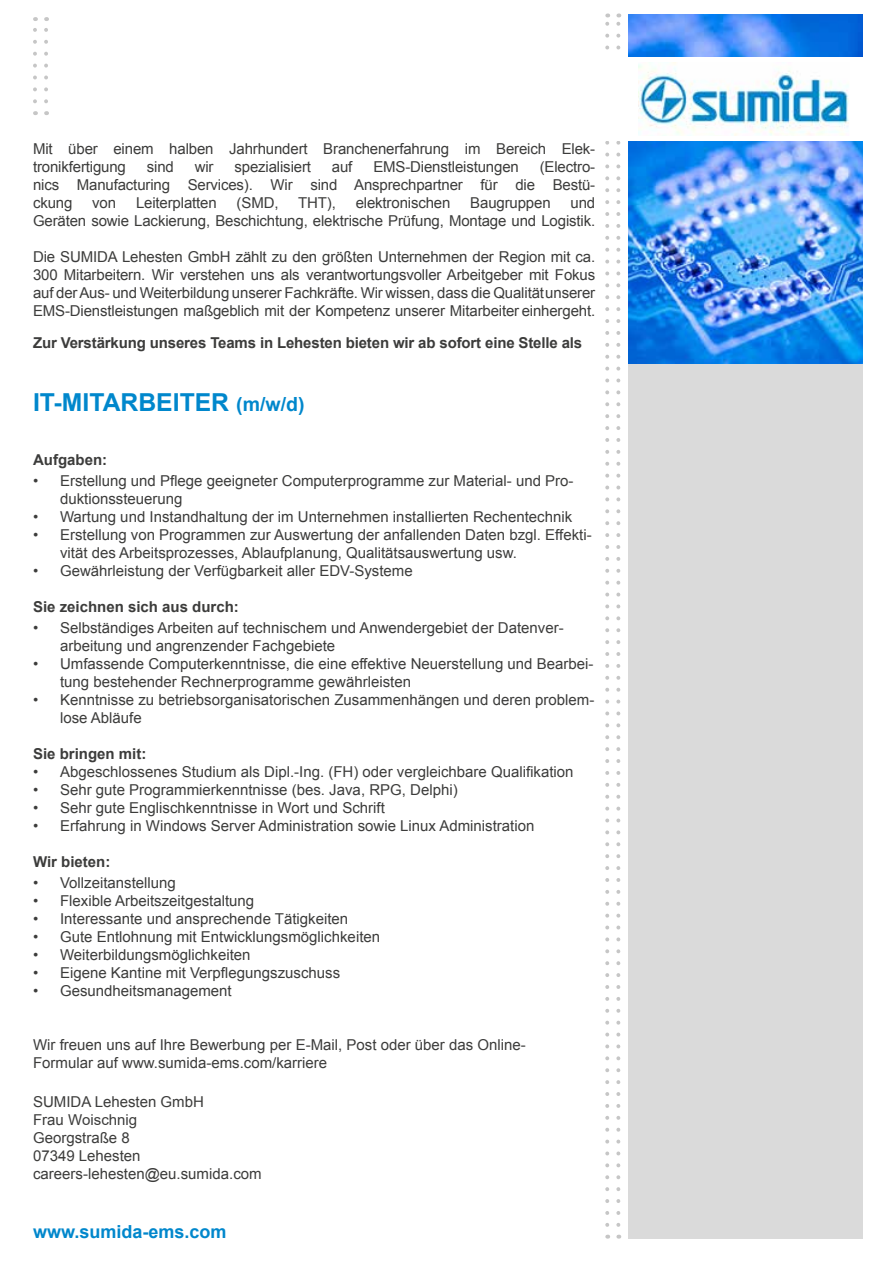
<style>
.page{position:relative;width:893px;height:1263px;background:#fff}
.page>*{position:absolute;margin:0;border:0;box-sizing:border-box;transform-origin:0 0}
.t1{font:700 24.75px "Arial";color:#0087cc}
.t2{font:700 18px "Arial";color:#0087cc}
.t3{font:15px/18px "Arial";color:#3c3c3b}
.t4{font:700 15px "Arial";letter-spacing:-.01em;color:#3c3c3b}
.s1{font-size:19.5px}
</style>
<div class="page">
<div style="left:629px;top:15px;width:234px;height:1224px;background:#dadada"></div>
<svg style="left:605px;top:14px;width:4px;height:1211px"></svg>
<svg style="left:616px;top:14px;width:4px;height:1211px"></svg>
<img style="left:629px;top:15px;width:234px;height:348px">
<div style="left:605px;top:57px;width:264px;height:84px;background:#fff"></div>
<svg style="left:33px;top:17px;width:4px;height:84px"></svg>
<svg style="left:44px;top:17px;width:4px;height:84px"></svg>
<img style="left:638px;top:63px;width:211px;height:73px">
<p class="t3" style="left:33px;top:140px;width:564px">Mit über einem halben Jahrhundert Branchenerfahrung im Bereich Elek&shy;tronikfertigung</p>
<p class="t3" style="left:33px;top:158px;width:564px;text-align:justify;text-indent:507px">(Electro&shy;nics Manufacturing Services). Wir sind Ansprechpartner für die Bestü&shy;ckung</p>
<p class="t3" style="left:147px;top:158px;width:29px">sind</p>
<p class="t3" style="left:195px;top:158px;width:20px">wir</p>
<p class="t3" style="left:234px;top:158px;width:78px">spezialisiert</p>
<p class="t3" style="left:332px;top:158px;width:22px">auf</p>
<p class="t3" style="left:373px;top:158px;width:147px">EMS-Dienstleistungen</p>
<p class="t3" style="left:92px;top:194px;width:25px">von</p>
<p class="t3" style="left:136px;top:194px;width:82px">Leiterplatten</p>
<p class="t3" style="left:237px;top:194px;width:43px">(SMD,</p>
<p class="t3" style="left:298px;top:194px;width:39px">THT),</p>
<p class="t3" style="left:356px;top:194px;width:96px">elektronischen</p>
<p class="t3" style="left:470px;top:194px;width:82px">Baugruppen</p>
<p class="t3" style="left:33px;top:194px;width:564px;text-align:right">und<br>Geräten sowie Lackierung, Beschichtung, elektrische Prüfung, Montage und Logistik.</p>
<p class="t3" style="left:33px;top:248px;width:564px;text-align:justify">Die SUMIDA Lehesten GmbH zählt zu den größten Unternehmen der Region mit ca.<br>300 Mitarbeitern. Wir verstehen uns als verantwortungsvoller Arbeitgeber mit Fokus auf der Aus- und Weiterbildung unserer Fachkräfte. Wir wissen, dass die Qualität unserer EMS-Dienstleistungen maßgeblich mit der Kompetenz unserer Mitarbeiter einhergeht.</p>
<p class="t4" style="left:33px;top:333px;width:551px">Zur Verstärkung unseres Teams in Lehesten bieten wir ab sofort eine Stelle als</p>
<h1 class="t1" style="left:33px;top:386px;width:273px">IT-MITARBEITER <span class="s1">(m/w/d)</span></h1>
<p class="t4" style="left:33px;top:450px;width:76px">Aufgaben:</p>
<p class="t3" style="left:60px;top:472px;width:515px;text-indent:-27px">• Erstellung und Pflege geeigneter Computerprogramme zur Material- und Pro&shy;duktionssteuerung</p>
<p class="t3" style="left:33px;top:508px;width:541px">• Wartung und Instandhaltung der im Unternehmen installierten Rechentechnik</p>
<p class="t3" style="left:60px;top:526px;width:533px;text-indent:-27px">• Erstellung von Programmen zur Auswertung der anfallenden Daten bzgl. Effekti&shy;vität des Arbeitsprozesses, Ablaufplanung, Qualitätsauswertung usw.</p>
<p class="t3" style="left:33px;top:562px;width:381px">• Gewährleistung der Verfügbarkeit aller EDV-Systeme</p>
<p class="t4" style="left:33px;top:597px;width:207px">Sie zeichnen sich aus durch:</p>
<p class="t3" style="left:60px;top:619px;width:505px;text-indent:-27px">• Selbständiges Arbeiten auf technischem und Anwendergebiet der Datenver&shy;arbeitung und angrenzender Fachgebiete</p>
<p class="t3" style="left:60px;top:655px;width:535px;text-indent:-27px">• Umfassende Computerkenntnisse, die eine effektive Neuerstellung und Bearbei&shy;tung bestehender Rechnerprogramme gewährleisten</p>
<p class="t3" style="left:60px;top:691px;width:536px;text-indent:-27px">• Kenntnisse zu betriebsorganisatorischen Zusammenhängen und deren problem&shy;lose Abläufe</p>
<p class="t4" style="left:33px;top:744px;width:115px">Sie bringen mit:</p>
<p class="t3" style="left:33px;top:763px;width:542px">• Abgeschlossenes Studium als Dipl.-Ing. (FH) oder vergleichbare Qualifikation</p>
<p class="t3" style="left:33px;top:781px;width:426px">• Sehr gute Programmierkenntnisse (bes. Java, RPG, Delphi)</p>
<p class="t3" style="left:33px;top:799px;width:353px">• Sehr gute Englischkenntnisse in Wort und Schrift</p>
<p class="t3" style="left:33px;top:817px;width:503px">• Erfahrung in Windows Server Administration sowie Linux Administration</p>
<p class="t4" style="left:33px;top:852px;width:79px">Wir bieten:</p>
<p class="t3" style="left:33px;top:874px;width:144px">• Vollzeitanstellung</p>
<p class="t3" style="left:33px;top:892px;width:223px">• Flexible Arbeitszeitgestaltung</p>
<p class="t3" style="left:33px;top:910px;width:317px">• Interessante und ansprechende Tätigkeiten</p>
<p class="t3" style="left:33px;top:928px;width:349px">• Gute Entlohnung mit Entwicklungsmöglichkeiten</p>
<p class="t3" style="left:33px;top:946px;width:219px">• Weiterbildungsmöglichkeiten</p>
<p class="t3" style="left:33px;top:964px;width:309px">• Eigene Kantine mit Verpflegungszuschuss</p>
<p class="t3" style="left:33px;top:982px;width:200px">• Gesundheitsmanagement</p>
<p class="t3" style="left:33px;top:1036px;width:494px">Wir freuen uns auf Ihre Bewerbung per E-Mail, Post oder über das Online-<br>Formular auf www.sumida-ems.com/karriere</p>
<p class="t3" style="left:33px;top:1093px;width:230px">SUMIDA Lehesten GmbH<br>Frau Woischnig<br>Georgstraße 8<br>07349 Lehesten careers-lehesten@eu.sumida.com</p>
<p class="t2" style="left:33px;top:1219px;width:195px">www.sumida-ems.com</p>
</div>
